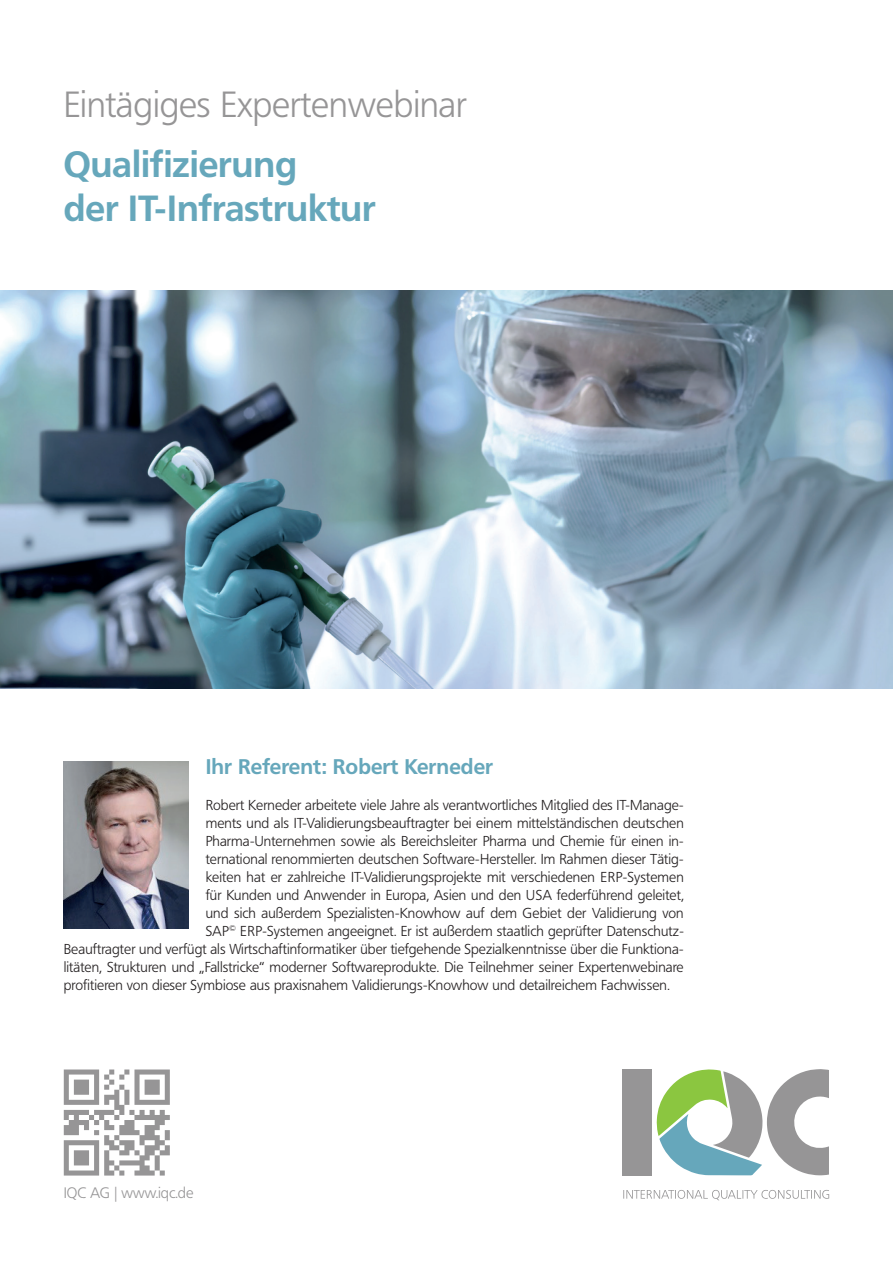
<style>
.page{position:relative;width:893px;height:1263px;background:#fff}
.page>*{position:absolute;margin:0;border:0;box-sizing:border-box;transform-origin:0 0}
.t1{font:700 36px/43.2px "Frutiger BQ";color:#66a7bb}
.t2{font:300 36px "Frutiger BQ";color:#969596}
.t3{font:700 21px "Frutiger BQ";letter-spacing:.005em;color:#66a7bb}
.t4{font:300 15px "Frutiger BQ";color:#969596}
.t5{font:300 14.25px "Frutiger BQ";letter-spacing:.005em;color:#231f20}
</style>
<div class="page">
<img style="left:0;top:291px;width:893px;height:397px">
<svg style="left:623px;top:1190px;width:206px;height:10px"></svg>
<svg style="left:657px;top:1069px;width:172px;height:106px"></svg>
<div style="left:622px;top:1069px;width:30px;height:106px;background:#969596"></div>
<svg style="left:64px;top:1069px;width:106px;height:106px"></svg>
<img style="left:64px;top:761px;width:125px;height:168px">
<h1 class="t2" style="left:64px;top:84px;width:404px">Eintägiges Expertenwebinar</h1>
<h1 class="t1" style="left:64px;top:143px;width:314px">Qualifizierung<br>der IT-Infrastruktur</h1>
<h2 class="t3" style="left:206px;top:754px;width:289px">Ihr Referent: Robert Kerneder</h2>
<p class="t5" style="left:206px;top:797px;width:480px">Robert Kerneder arbeitete viele Jahre als verantwortliches Mitglied des IT-Manage-</p>
<p class="t5" style="left:206px;top:815px;width:480px">ments und als IT-Validierungsbeauftragter bei einem mittelständischen deutschen</p>
<p class="t5" style="left:206px;top:833px;width:480px">Pharma-Unternehmen sowie als Bereichsleiter Pharma und Chemie für einen in-</p>
<p class="t5" style="left:206px;top:851px;width:480px">ternational renommierten deutschen Software-Hersteller. Im Rahmen dieser Tätig-</p>
<p class="t5" style="left:206px;top:869px;width:480px">keiten hat er zahlreiche IT-Validierungsprojekte mit verschiedenen ERP-Systemen</p>
<p class="t5" style="left:206px;top:887px;width:479px">für Kunden und Anwender in Europa, Asien und den USA federführend geleitet,</p>
<p class="t5" style="left:206px;top:905px;width:480px">und sich außerdem Spezialisten-Knowhow auf dem Gebiet der Validierung von</p>
<p class="t5" style="left:206px;top:923px;width:480px">SAP<sup>©</sup> ERP-Systemen angeeignet. Er ist außerdem staatlich geprüfter Datenschutz-</p>
<p class="t5" style="left:64px;top:941px;width:621px">Beauftragter und verfügt als Wirtschaftinformatiker über tiefgehende Spezialkenntnisse über die Funktiona-</p>
<p class="t5" style="left:64px;top:959px;width:621px">litäten, Strukturen und „Fallstricke“ moderner Softwareprodukte. Die Teilnehmer seiner Expertenwebinare</p>
<p class="t5" style="left:64px;top:977px;width:607px">profitieren von dieser Symbiose aus praxisnahem Validierungs-Knowhow und detailreichem Fachwissen.</p>
<p class="t4" style="left:64px;top:1184px;width:131px">IQC AG | www.iqc.de</p>
</div>
